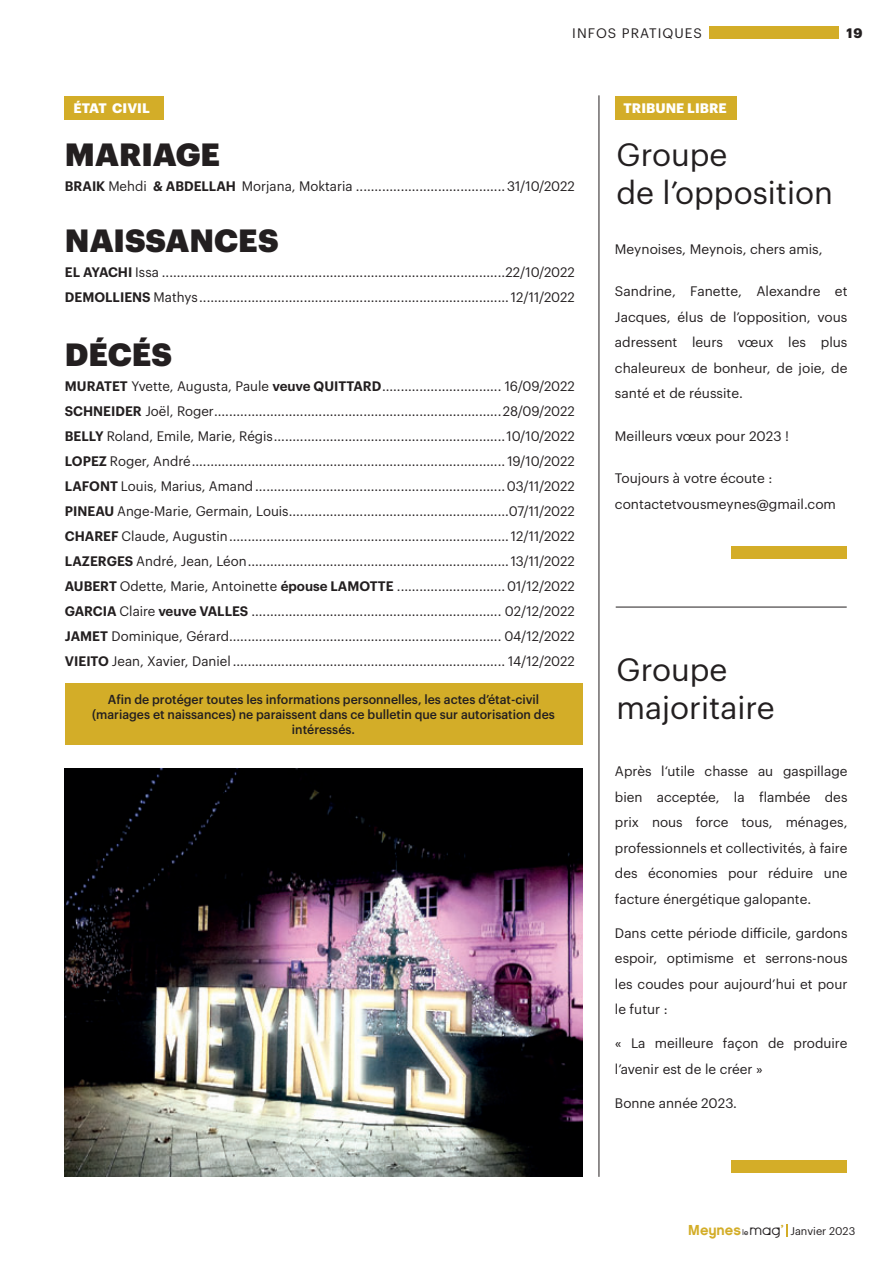
<style>
.page{position:relative;width:893px;height:1263px;background:#fff}
.page>*{position:absolute;margin:0;border:0;box-sizing:border-box;transform-origin:0 0}
.t1{font:31.5px/37.8px "Graphik";color:#231f20}
.t2{font:900 31.5px "Graphik";color:#231f20}
.t3{font:13.5px/25.5px "Graphik";color:#231f20;text-align:justify}
.t4{font:700 13.5px "Graphik";letter-spacing:.005em;color:#fff}
.t5{font:13.5px "Graphik";letter-spacing:.075em;color:#231f20}
.t6{font:700 13.5px "Graphik";color:#231f20}
.t7{font:500 12.75px/15.3px "Graphik";color:#231f20;text-align:center;scale:.96 1}
.t8{font:10.95px "Graphik";color:#231f20}
.s1{font-weight:600}
.s2{font-family:"Chalet New York Nineteen Eighty";font-size:14.4px;color:#d3ad28}
.s3{font-family:"Harry Plain";font-size:7.95px}
.s4{font-family:"Seraphic Organism";font-size:13.5px}
</style>
<div class="page">
<div style="left:709px;top:26px;width:130px;height:13px;background:#d3ad28"></div>
<svg style="left:786px;top:1224px;width:1px;height:13px"></svg>
<div style="left:65px;top:96px;width:99px;height:24px;background:#d3ad28"></div>
<div style="left:615px;top:96px;width:122px;height:24px;background:#d3ad28"></div>
<hr style="left:599px;top:95px;width:1px;height:1082px;background:#231f20">
<hr style="left:616px;top:607px;width:231px;height:1px;background:#231f20">
<div style="left:65px;top:683px;width:517px;height:62px;background:#d3ad28"></div>
<div style="left:731px;top:1160px;width:116px;height:13px;background:#d4ad28"></div>
<div style="left:731px;top:546px;width:116px;height:12px;background:#d4ad28"></div>
<img style="left:65px;top:768px;width:517px;height:409px">
<p class="t5" style="left:572px;top:23px;width:131px">INFOS PRATIQUES</p>
<p class="t6" style="left:846px;top:23px;width:18px">19</p>
<p class="t4" style="left:73px;top:98px;width:78px">ÉTAT CIVIL</p>
<p class="t4" style="left:623px;top:98px;width:10px">TRIBUNE</p>
<p class="t4" style="left:687px;top:98px;width:9px">LIBRE</p>
<h1 class="t2" style="left:65px;top:130px;width:157px">MARIAGE</h1>
<p class="t3" style="left:65px;top:172px;width:512px"><span class="s1">BRAIK</span> Mehdi <span class="s1">&amp; ABDELLAH</span> Morjana, Moktaria ........................................31/10/2022</p>
<h1 class="t2" style="left:65px;top:216px;width:215px">NAISSANCES</h1>
<p class="t3" style="left:65px;top:259px;width:512px;line-height:25px"><span class="s1">EL AYACHI</span> Issa ............................................................................................22/10/2022<br><span class="s1">DEMOLLIENS</span> Mathys...................................................................................12/11/2022</p>
<h1 class="t2" style="left:65px;top:330px;width:109px">DÉCÉS</h1>
<p class="t3" style="left:65px;top:372px;width:512px;line-height:25px"><span class="s1">MURATET</span> Yvette, Augusta, Paule <span class="s1">veuve QUITTARD</span>................................ 16/09/2022<br><span class="s1">SCHNEIDER</span> Joël, Roger.............................................................................28/09/2022<br><span class="s1">BELLY</span> Roland, Emile, Marie, Régis..............................................................10/10/2022<br><span class="s1">LOPEZ</span> Roger, André.................................................................................... 19/10/2022<br><span class="s1">LAFONT</span> Louis, Marius, Amand...................................................................03/11/2022<br><span class="s1">PINEAU</span> Ange-Marie, Germain, Louis...........................................................07/11/2022<br><span class="s1">CHAREF</span> Claude, Augustin...........................................................................12/11/2022<br><span class="s1">LAZERGES</span> André, Jean, Léon......................................................................13/11/2022<br><span class="s1">AUBERT</span> Odette, Marie, Antoinette <span class="s1">épouse LAMOTTE</span> .............................01/12/2022<br><span class="s1">GARCIA</span> Claire <span class="s1">veuve VALLES</span> ................................................................... 02/12/2022<br><span class="s1">JAMET</span> Dominique, Gérard......................................................................... 04/12/2022<br><span class="s1">VIEITO</span> Jean, Xavier, Daniel ......................................................................... 14/12/2022</p>
<p class="t7" style="left:92px;top:690px;width:484px">Afin de protéger toutes les informations personnelles, les actes d’état-civil (mariages et naissances) ne paraissent dans ce bulletin que sur autorisation des intéressés.</p>
<h1 class="t1" style="left:616px;top:133px;width:218px">Groupe<br>de l’opposition</h1>
<p class="t3" style="left:615px;top:235px;width:209px">Meynoises, Meynois, chers amis,</p>
<p class="t3" style="left:615px;top:277px;width:234px">Sandrine, Fanette, Alexandre et Jacques, élus de l’opposition, vous adressent leurs vœux les plus chaleureux de bonheur, de joie, de santé et de réussite.</p>
<p class="t3" style="left:615px;top:422px;width:176px">Meilleurs vœux pour 2023 !</p>
<p class="t3" style="left:615px;top:465px;width:223px">Toujours à votre écoute : contactetvousmeynes@gmail.com</p>
<h1 class="t1" style="left:616px;top:648px;width:160px">Groupe majoritaire</h1>
<p class="t3" style="left:615px;top:757px;width:234px">Après l‘utile chasse au gaspillage bien acceptée, la flambée des prix nous force tous, ménages, professionnels et collectivités, à faire des économies pour réduire une facture énergétique galopante.</p>
<p class="t3" style="left:615px;top:919px;width:234px">Dans cette période difficile, gardons espoir, optimisme et serrons-nous les coudes pour aujourd’hui et pour le futur :</p>
<p class="t3" style="left:615px;top:1029px;width:234px">« La meilleure façon de produire l’avenir est de le créer »</p>
<p class="t3" style="left:615px;top:1089px;width:124px">Bonne année 2023.</p>
<p class="t8" style="left:688px;top:1222px;width:168px"><span class="s2">Meynes</span> <span class="s3">le</span><span class="s4">Mag</span><sup>’</sup> Janvier 2023</p>
</div>
